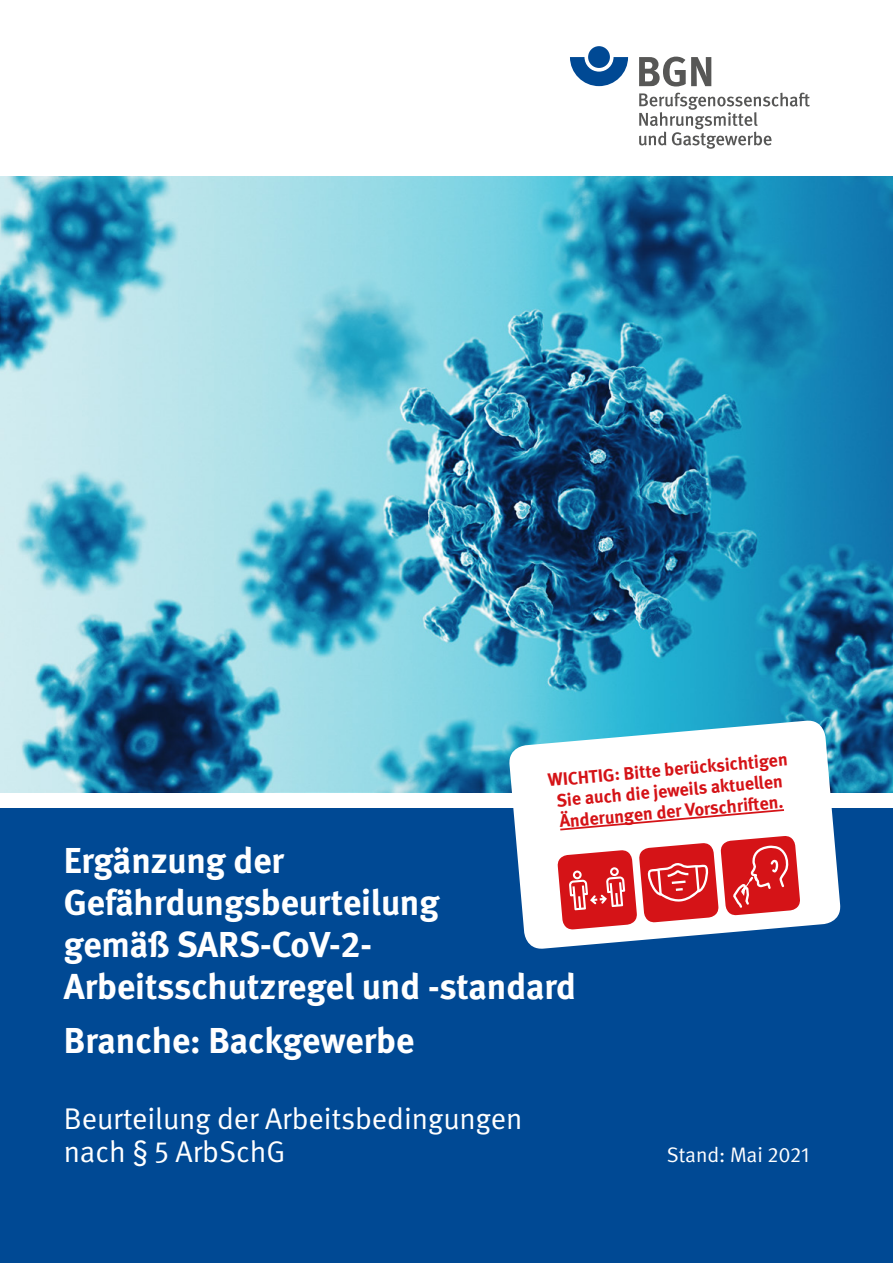
<style>
.page{position:relative;width:893px;height:1263px;background:#fff}
.page>*{position:absolute;margin:0;border:0;box-sizing:border-box;transform-origin:0 0}
.t1{font:700 36px/42px "DGUV Meta";color:#fff}
.t2{font:30px "DGUV Meta";color:#fff}
.t3{font:21px "DGUV Meta";color:#fff}
.t4{font:700 18px/21px "DGUV Meta";color:#d51317;text-align:center}
</style>
<div class="page">
<svg style="left:570px;top:57px;width:58px;height:29px"></svg>
<div style="left:588px;top:46px;width:22px;height:22px;background:#004994;border-radius:50%"></div>
<svg style="left:639px;top:57px;width:72px;height:30px"></svg>
<svg style="left:639px;top:93px;width:171px;height:56px"></svg>
<img style="left:0;top:176px;width:893px;height:616px">
<div style="left:0;top:808px;width:893px;height:455px;background:#004994"></div>
<svg style="left:508px;top:719px;width:334px;height:230px"></svg>
<svg style="left:557px;top:808px;width:244px;height:122px;background:#e88588"></svg>
<p class="t4" style="left:547px;top:770px;width:242px;rotate:-5deg">WICHTIG: Bitte berücksichtigen<br>Sie auch die jeweils aktuellen</p>
<p class="t4" style="left:559px;top:811px;width:226px;rotate:-5deg">Änderungen der Vorschrift en.</p>
<p class="t1" style="left:64px;top:841px;width:514px">Ergänzung der<br>Gefährdungsbeurteilung<br>gemäß SARS-CoV-2-<br>Arbeitsschutzregel und -standard</p>
<p class="t1" style="left:64px;top:1021px;width:352px">Branche: Backgewerbe</p>
<p class="t2" style="left:64px;top:1102px;width:460px">Beurteilung der Arbeitsbedingungen</p>
<p class="t2" style="left:64px;top:1135px;width:223px">nach § 5 ArbSchG</p>
<p class="t3" style="left:667px;top:1143px;width:144px">Stand: Mai 2021</p>
</div>
